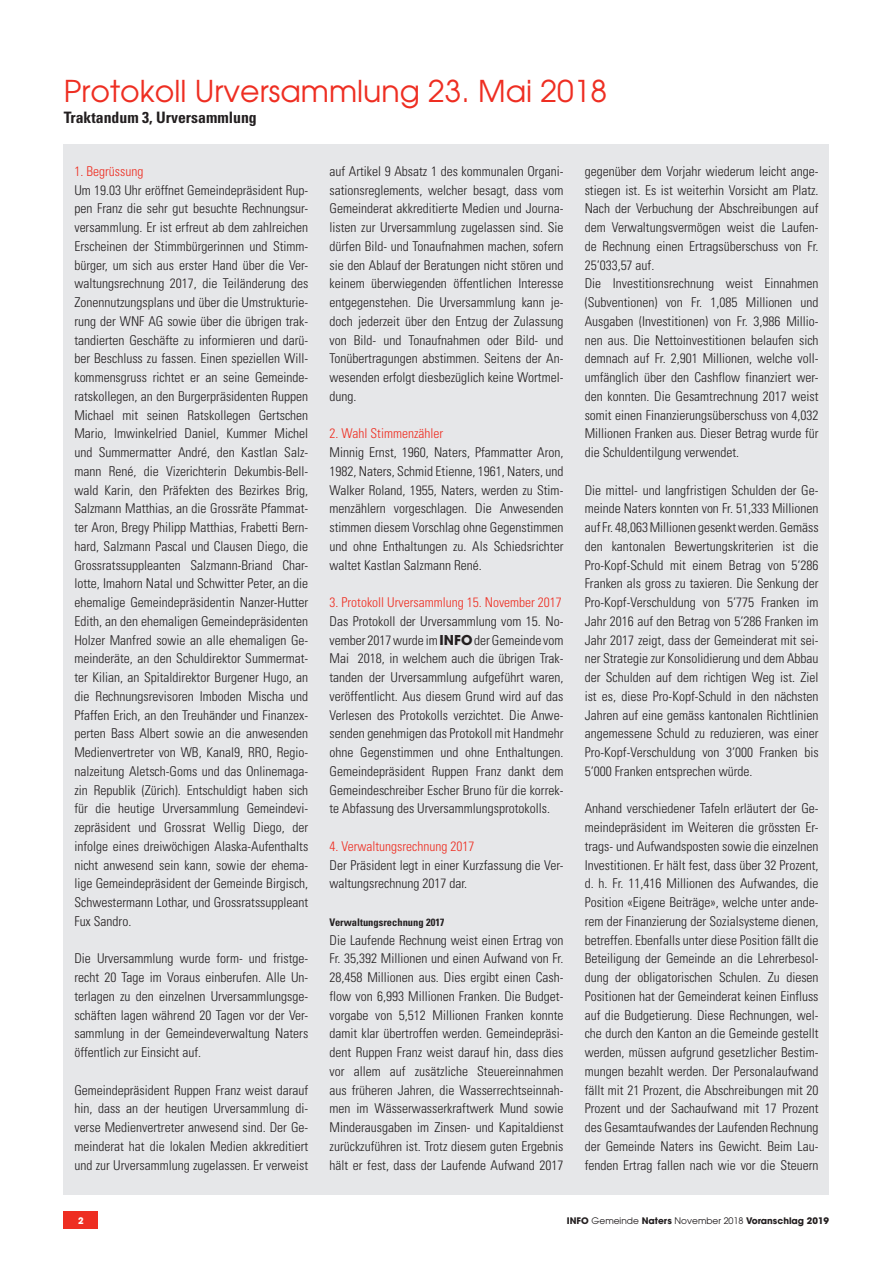
<style>
.page{position:relative;width:893px;height:1263px;background:#fff}
.page>*{position:absolute;margin:0;border:0;box-sizing:border-box;transform-origin:0 0}
.t1{font:30px "Avant Garde";color:#ee2e22}
.t2{font:700 condensed 15.75px "Univers";color:#231f20}
.t3{font:300 condensed 13.5px/18.8px "Univers";color:#231f20;text-align:justify}
.t4{font:300 condensed 13.5px "Univers";color:#ee2e22}
.t5{font:700 condensed 10.5px "Univers";color:#231f20}
.t6{font:700 9px "Avant Garde";color:#231f20}
.t7{font:700 9px "Avant Garde";color:#fff}
.s1{color:#ee2e22}
.s2{font-family:"Avant Garde";font-weight:700;font-stretch:normal}
.s3{font-weight:400}
</style>
<div class="page">
<div style="left:64px;top:1212px;width:34px;height:17px;background:#ee2e22"></div>
<div style="left:64px;top:144px;width:765px;height:1050px;background:#e6e7e9"></div>
<p class="t1" style="left:64px;top:72px;width:545px">Protokoll Urversammlung 23. Mai 2018</p>
<p class="t2" style="left:64px;top:108px;width:195px">Traktandum 3, Urversammlung</p>
<p class="t4" style="left:74px;top:163px;width:70px">1. Begrüssung</p>
<p class="t3" style="left:74px;top:180px;width:235px">Um 19.03 Uhr eröffnet Gemeindepräsident Rup&shy;pen Franz die sehr gut besuchte Rechnungsur&shy;versammlung. Er ist erfreut ab dem zahlreichen Erscheinen der Stimmbürgerinnen und Stimm&shy;bürger, um sich aus erster Hand über die Ver&shy;waltungsrechnung 2017, die Teiländerung des Zonennutzungsplans und über die Umstrukturie&shy;rung der WNF AG sowie über die übrigen trak&shy;tandierten Geschäfte zu informieren und darü&shy;ber Beschluss zu fassen. Einen speziellen Will&shy;kommensgruss richtet er an seine Gemeinde&shy;ratskollegen, an den Burgerpräsidenten Ruppen Michael mit seinen Ratskollegen Gertschen Mario, Imwinkelried Daniel, Kummer Michel und Summermatter André, den Kastlan Salz&shy;mann René, die Vizerichterin Dekumbis-Bell&shy;wald Karin, den Präfekten des Bezirkes Brig, Salzmann Matthias, an die Grossräte Pfammat&shy;ter Aron, Bregy Philipp Matthias, Frabetti Bern&shy;hard, Salzmann Pascal und Clausen Diego, die Grossratssuppleanten Salzmann-Briand Char&shy;lotte, Imahorn Natal und Schwitter Peter, an die ehemalige Gemeindepräsidentin Nanzer-Hutter Edith, an den ehemaligen Gemeindepräsidenten Holzer Manfred sowie an alle ehemaligen Ge&shy;meinderäte, an den Schuldirektor Summermat&shy;ter Kilian, an Spitaldirektor Burgener Hugo, an die Rechnungsrevisoren Imboden Mischa und Pfaffen Erich, an den Treuhänder und Finanzex&shy;perten Bass Albert sowie an die anwesenden Medienvertreter von WB, Kanal9, RRO, Regio&shy;nalzeitung Aletsch-Goms und das Onlinemaga&shy;zin Republik (Zürich). Entschuldigt haben sich für die heutige Urversammlung Gemeindevi&shy;zepräsident und Grossrat Wellig Diego, der infolge eines dreiwöchigen Alaska-Aufenthalts nicht anwesend sein kann, sowie der ehema&shy;lige Gemeindepräsident der Gemeinde Birgisch, Schwestermann Lothar, und Grossratssuppleant Fux Sandro.</p>
<p class="t3" style="left:74px;top:949px;width:235px">Die Urversammlung wurde form- und fristge&shy;recht 20 Tage im Voraus einberufen. Alle Un&shy;terlagen zu den einzelnen Urversammlungsge&shy;schäften lagen während 20 Tagen vor der Ver&shy;sammlung in der Gemeindeverwaltung Naters öffentlich zur Einsicht auf.</p>
<p class="t3" style="left:74px;top:1080px;width:235px">Gemeindepräsident Ruppen Franz weist darauf hin, dass an der heutigen Urversammlung di&shy;verse Medienvertreter anwesend sind. Der Ge&shy;meinderat hat die lokalen Medien akkreditiert und zur Urversammlung zugelassen. Er verweist</p>
<p class="t3" style="left:330px;top:162px;width:235px">auf Artikel 9 Absatz 1 des kommunalen Organi&shy;sationsreglements, welcher besagt, dass vom Gemeinderat akkreditierte Medien und Journa&shy;listen zur Urversammlung zugelassen sind. Sie dürfen Bild- und Tonaufnahmen machen, sofern sie den Ablauf der Beratungen nicht stören und keinem überwiegenden öffentlichen Interesse entgegenstehen. Die Urversammlung kann je&shy;doch jederzeit über den Entzug der Zulassung von Bild- und Tonaufnahmen oder Bild- und Tonübertragungen abstimmen. Seitens der An&shy;wesenden erfolgt diesbezüglich keine Wortmel&shy;dung.</p>
<p class="t4" style="left:330px;top:425px;width:115px">2. Wahl Stimmenzähler</p>
<p class="t3" style="left:330px;top:443px;width:235px">Minnig Ernst, 1960, Naters, Pfammatter Aron, 1982, Naters, Schmid Etienne, 1961, Naters, und Walker Roland, 1955, Naters, werden zu Stim&shy;menzählern vorgeschlagen. Die Anwesenden stimmen diesem Vorschlag ohne Gegenstimmen und ohne Enthaltungen zu. Als Schiedsrichter waltet Kastlan Salzmann René.</p>
<p class="t3" style="left:330px;top:593px;width:235px"><span class="s1">3. Protokoll Urversammlung 15. November 2017<br></span>Das Protokoll der Urversammlung vom 15. No&shy;vember 2017 wurde im <span class="s2">INFO</span> der Gemeinde vom Mai 2018, in welchem auch die übrigen Trak&shy;tanden der Urversammlung aufgeführt waren, veröffentlicht. Aus diesem Grund wird auf das Verlesen des Protokolls verzichtet. Die Anwe&shy;senden genehmigen das Protokoll mit Handmehr ohne Gegenstimmen und ohne Enthaltungen.<br>Gemeindepräsident Ruppen Franz dankt dem Gemeindeschreiber Escher Bruno für die korrek&shy;te Abfassung des Urversammlungsprotokolls.</p>
<p class="t3" style="left:330px;top:837px;width:235px;text-align:left"><span class="s1">4. Verwaltungsrechnung 2017<br></span>Der Präsident legt in einer Kurzfassung die Ver&shy;waltungsrechnung 2017 dar.</p>
<p class="t5" style="left:330px;top:916px;width:117px">Verwaltungsrechnung 2017</p>
<p class="t3" style="left:330px;top:930px;width:235px">Die Laufende Rechnung weist einen Ertrag von Fr. 35,392 Millionen und einen Aufwand von Fr.<br>28,458 Millionen aus. Dies ergibt einen Cash&shy;flow von 6,993 Millionen Franken. Die Budget&shy;vorgabe von 5,512 Millionen Franken konnte damit klar übertroffen werden. Gemeindepräsi&shy;dent Ruppen Franz weist darauf hin, dass dies vor allem auf zusätzliche Steuereinnahmen aus früheren Jahren, die Wasserrechtseinnah&shy;men im Wässerwasserkraftwerk Mund sowie Minderausgaben im Zinsen- und Kapitaldienst zurückzuführen ist. Trotz diesem guten Ergebnis hält er fest, dass der Laufende Aufwand 2017</p>
<p class="t3" style="left:585px;top:162px;width:235px">gegenüber dem Vorjahr wiederum leicht ange&shy;stiegen ist. Es ist weiterhin Vorsicht am Platz.<br>Nach der Verbuchung der Abschreibungen auf dem Verwaltungsvermögen weist die Laufen&shy;de Rechnung einen Ertragsüberschuss von Fr.<br>25‘033,57 auf.</p>
<p class="t3" style="left:585px;top:274px;width:235px">Die Investitionsrechnung weist Einnahmen (Subventionen) von Fr. 1,085 Millionen und Ausgaben (Investitionen) von Fr. 3,986 Millio&shy;nen aus. Die Nettoinvestitionen belaufen sich demnach auf Fr. 2,901 Millionen, welche voll&shy;umfänglich über den Cashflow finanziert wer&shy;den konnten. Die Gesamtrechnung 2017 weist somit einen Finanzierungsüberschuss von 4,032<br>Millionen Franken aus. Dieser Betrag wurde für die Schuldentilgung verwendet.</p>
<p class="t3" style="left:585px;top:480px;width:235px">Die mittel- und langfristigen Schulden der Ge&shy;meinde Naters konnten von Fr. 51,333 Millionen auf Fr. 48,063 Millionen gesenkt werden. Gemäss den kantonalen Bewertungskriterien ist die Pro-Kopf-Schuld mit einem Betrag von 5‘286<br>Franken als gross zu taxieren. Die Senkung der Pro-Kopf-Verschuldung von 5‘775 Franken im Jahr 2016 auf den Betrag von 5‘286 Franken im Jahr 2017 zeigt, dass der Gemeinderat mit sei&shy;ner Strategie zur Konsolidierung und dem Abbau der Schulden auf dem richtigen Weg ist. Ziel ist es, diese Pro-Kopf-Schuld in den nächsten Jahren auf eine gemäss kantonalen Richtlinien angemessene Schuld zu reduzieren, was einer Pro-Kopf-Verschuldung von 3‘000 Franken bis 5‘000 Franken entsprechen würde.</p>
<p class="t3" style="left:585px;top:799px;width:235px">Anhand verschiedener Tafeln erläutert der Ge&shy;meindepräsident im Weiteren die grössten Er&shy;trags- und Aufwandsposten sowie die einzelnen Investitionen. Er hält fest, dass über 32 Prozent, d. h. Fr. 11,416 Millionen des Aufwandes, die Position «Eigene Beiträge», welche unter ande&shy;rem der Finanzierung der Sozialsysteme dienen, betreffen. Ebenfalls unter diese Position fällt die Beteiligung der Gemeinde an die Lehrerbesol&shy;dung der obligatorischen Schulen. Zu diesen Positionen hat der Gemeinderat keinen Einfluss auf die Budgetierung. Diese Rechnungen, wel&shy;che durch den Kanton an die Gemeinde gestellt werden, müssen aufgrund gesetzlicher Bestim&shy;mungen bezahlt werden. Der Personalaufwand fällt mit 21 Prozent, die Abschreibungen mit 20<br>Prozent und der Sachaufwand mit 17 Prozent des Gesamtaufwandes der Laufenden Rechnung der Gemeinde Naters ins Gewicht. Beim Lau&shy;fenden Ertrag fallen nach wie vor die Steuern</p>
<p class="t7" style="left:78px;top:1215px;width:7px">2</p>
<p class="t6" style="left:567px;top:1215px;width:264px">INFO <span class="s3">Gemeinde</span> Naters <span class="s3">November 2018</span> Voranschlag 2019</p>
</div>
